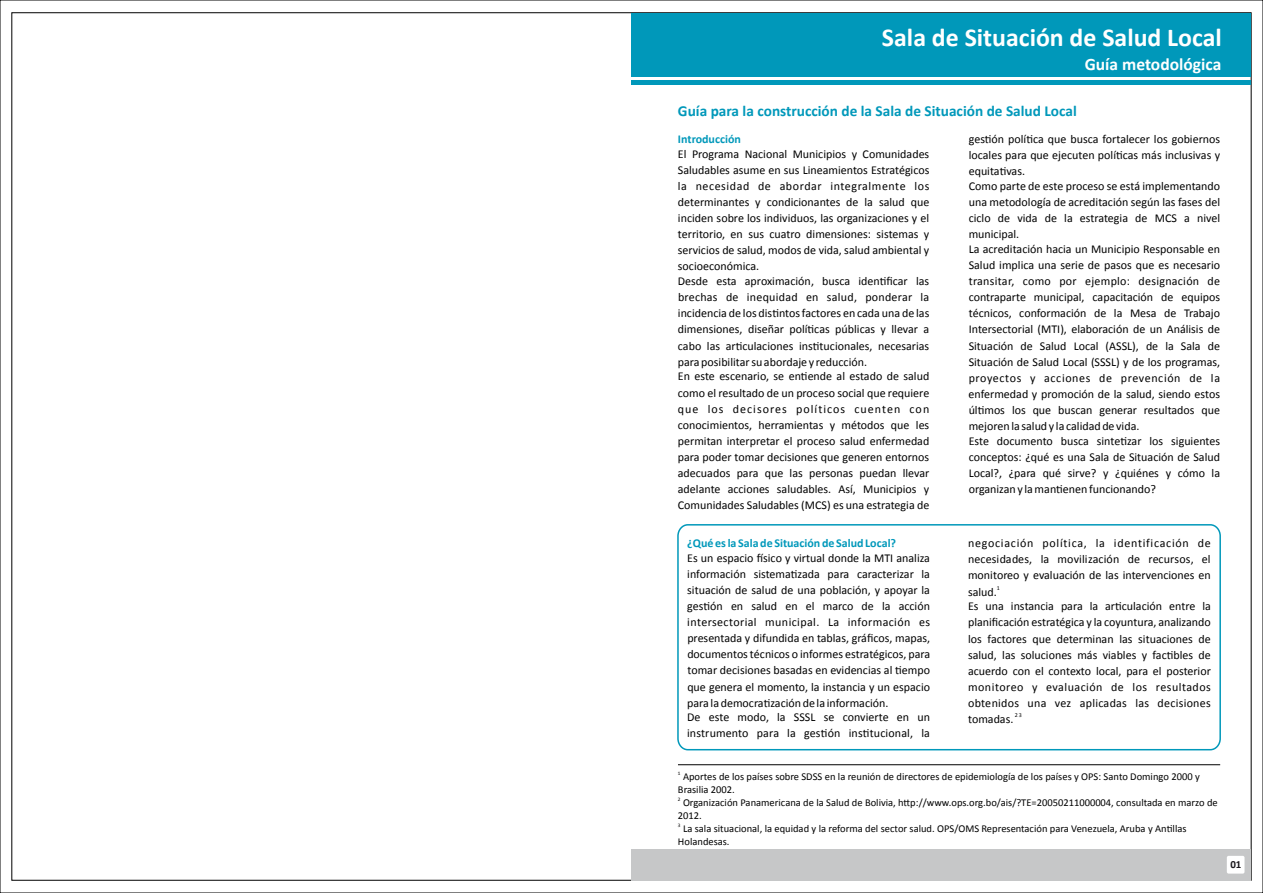
<style>
.page{position:relative;width:1263px;height:893px;background:#fff}
.page>*{position:absolute;margin:0;border:0;box-sizing:border-box;transform-origin:0 0}
.t1{font:700 25.8px "Calibri";color:#fff}
.t2{font:700 17.4px "Calibri";color:#fff}
.t3{font:700 15.3px "Calibri";color:#0098ba}
.t4{font:12px "Calibri";color:#000}
.t5{font:12px "Calibri";letter-spacing:.025em;color:#000}
.t6{font:700 12px "Calibri";color:#0098ba}
.t7{font:12px "Calibri";letter-spacing:.035em;color:#000}
.t8{font:12px "Calibri";letter-spacing:.06em;color:#000}
.t9{font:12px "Calibri";letter-spacing:.045em;color:#000}
.t10{font:12px "Calibri";letter-spacing:.02em;color:#000}
.t11{font:12px "Calibri";letter-spacing:.04em;color:#000}
.t12{font:12px "Calibri";letter-spacing:.05em;color:#000}
.t13{font:12px "Calibri";letter-spacing:.085em;color:#000}
.t14{font:700 10.95px "Calibri";color:#1a171b}
.t15{font:10.5px/12.8px "Calibri";color:#000}
.t16{font:6px "Calibri";color:#000}
.t17{font:5.25px "Calibri";color:#000}
</style>
<div class="page">
<div style="left:631px;top:13px;width:620px;height:63px;background:#0098ba"></div>
<svg style="left:677px;top:524px;width:544px;height:227px"></svg>
<div style="left:631px;top:849px;width:620px;height:31px;background:#c6c7c8"></div>
<div style="left:1227px;top:856px;width:17px;height:18px;background:#fff;border-radius:2px"></div>
<div style="left:631px;top:80px;width:620px;height:5px;background:#0098ba"></div>
<hr style="left:678px;top:764px;width:542px;height:1px;background:#000">
<p class="t1" style="left:882px;top:21px;width:341px">Sala de Situación de Salud Local</p>
<p class="t2" style="left:1085px;top:53px;width:138px">Guía metodológica</p>
<p class="t3" style="left:678px;top:101px;width:400px">Guía para la construcción de la Sala de Situación de Salud Local</p>
<p class="t6" style="left:678px;top:131px;width:65px">Introducción</p>
<p class="t4" style="left:969px;top:131px;width:253px">gestión política que busca fortalecer los gobiernos</p>
<p class="t4" style="left:678px;top:146px;width:253px">El Programa Nacional Municipios y Comunidades</p>
<p class="t4" style="left:969px;top:148px;width:253px">locales para que ejecuten políticas más inclusivas y</p>
<p class="t4" style="left:678px;top:162px;width:253px">Saludables asume en sus Lineamientos Estratégicos</p>
<p class="t4" style="left:969px;top:164px;width:58px">equitativas.</p>
<p class="t9" style="left:678px;top:178px;width:253px">la necesidad de abordar integralmente los</p>
<p class="t4" style="left:969px;top:178px;width:253px">Como parte de este proceso se está implementando</p>
<p class="t4" style="left:678px;top:194px;width:253px">determinantes y condicionantes de la salud que</p>
<p class="t4" style="left:969px;top:194px;width:253px">una metodología de acreditación según las fases del</p>
<p class="t4" style="left:678px;top:211px;width:253px">inciden sobre los individuos, las organizaciones y el</p>
<p class="t4" style="left:969px;top:211px;width:253px">ciclo de vida de la estrategia de MCS a nivel</p>
<p class="t4" style="left:678px;top:227px;width:253px">territorio, en sus cuatro dimensiones: sistemas y</p>
<p class="t4" style="left:969px;top:227px;width:52px">municipal.</p>
<p class="t4" style="left:678px;top:243px;width:253px">servicios de salud, modos de vida, salud ambiental y</p>
<p class="t4" style="left:969px;top:241px;width:253px">La acreditación hacia un Municipio Responsable en</p>
<p class="t4" style="left:678px;top:259px;width:83px">socioeconómica.</p>
<p class="t4" style="left:969px;top:257px;width:253px">Salud implica una serie de pasos que es necesario</p>
<p class="t4" style="left:678px;top:274px;width:253px">Desde esta aproximación, busca identificar las</p>
<p class="t5" style="left:969px;top:274px;width:253px">transitar, como por ejemplo: designación de</p>
<p class="t10" style="left:678px;top:290px;width:253px">brechas de inequidad en salud, ponderar la</p>
<p class="t4" style="left:969px;top:290px;width:253px">contraparte municipal, capacitación de equipos</p>
<p class="t4" style="left:678px;top:306px;width:253px">incidencia de los distintosfactores en cada una de las</p>
<p class="t4" style="left:969px;top:306px;width:253px">técnicos, conformación de la Mesa de Trabajo</p>
<p class="t4" style="left:678px;top:322px;width:253px">dimensiones, diseñar políticas públicas y llevar a</p>
<p class="t4" style="left:969px;top:322px;width:253px">Intersectorial (MTI), elaboración de un Análisis de</p>
<p class="t4" style="left:678px;top:338px;width:253px">cabo las articulaciones institucionales, necesarias</p>
<p class="t4" style="left:969px;top:338px;width:253px">Situación de Salud Local (ASSL), de la Sala de</p>
<p class="t4" style="left:678px;top:354px;width:191px">para posibilitarsu abordaje y reducción.</p>
<p class="t4" style="left:969px;top:354px;width:253px">Situación de Salud Local (SSSL) y de los programas,</p>
<p class="t4" style="left:678px;top:369px;width:253px">En este escenario, se entiende al estado de salud</p>
<p class="t12" style="left:969px;top:370px;width:253px">proyectos y acciones de prevención de la</p>
<p class="t4" style="left:678px;top:385px;width:253px">como el resultado de un proceso social que requiere</p>
<p class="t4" style="left:969px;top:386px;width:253px">enfermedad y promoción de la salud, siendo estos</p>
<p class="t13" style="left:678px;top:401px;width:253px">que los decisores políticos cuenten con</p>
<p class="t4" style="left:969px;top:402px;width:253px">últimos los que buscan generar resultados que</p>
<p class="t4" style="left:678px;top:417px;width:253px">conocimientos, herramientas y métodos que les</p>
<p class="t4" style="left:969px;top:419px;width:172px">mejoren la salud y la calidadde vida.</p>
<p class="t4" style="left:678px;top:433px;width:253px">permitan interpretar el proceso salud enfermedad</p>
<p class="t4" style="left:969px;top:433px;width:253px">Este documento busca sintetizar los siguientes</p>
<p class="t4" style="left:678px;top:449px;width:253px">para poder tomar decisiones que generen entornos</p>
<p class="t4" style="left:969px;top:449px;width:253px">conceptos: ¿qué es una Sala de Situación de Salud</p>
<p class="t4" style="left:678px;top:465px;width:253px">adecuados para que las personas puedan llevar</p>
<p class="t4" style="left:969px;top:465px;width:253px">Local?, ¿para qué sirve? y ¿quiénes y cómo la</p>
<p class="t4" style="left:678px;top:482px;width:253px">adelante acciones saludables. Así, Municipios y</p>
<p class="t4" style="left:969px;top:482px;width:189px">organizan y lamantienen funcionando?</p>
<p class="t4" style="left:678px;top:498px;width:253px">Comunidades Saludables (MCS) es una estrategia de</p>
<p class="t6" style="left:687px;top:535px;width:210px">¿Qué esla Salade Situaciónde SaludLocal?</p>
<p class="t8" style="left:968px;top:535px;width:244px">negociación política, la identificación de</p>
<p class="t4" style="left:687px;top:550px;width:244px">Es un espacio físico y virtual donde la MTI analiza</p>
<p class="t4" style="left:968px;top:552px;width:244px">necesidades, la movilización de recursos, el</p>
<p class="t4" style="left:687px;top:566px;width:244px">información sistematizada para caracterizar la</p>
<p class="t4" style="left:968px;top:568px;width:244px">monitoreo y evaluación de las intervenciones en</p>
<p class="t16" style="left:997px;top:584px;width:5px">1</p>
<p class="t4" style="left:687px;top:582px;width:244px">situación de salud de una población, y apoyar la</p>
<p class="t4" style="left:968px;top:584px;width:30px">salud.</p>
<p class="t4" style="left:687px;top:598px;width:244px">gestión en salud en el marco de la acción</p>
<p class="t4" style="left:968px;top:599px;width:244px">Es una instancia para la articulación entre la</p>
<p class="t7" style="left:687px;top:615px;width:244px">intersectorial municipal. La información es</p>
<p class="t4" style="left:968px;top:615px;width:244px">planificación estratégica y la coyuntura, analizando</p>
<p class="t4" style="left:687px;top:631px;width:244px">presentada y difundida en tablas, gráficos, mapas,</p>
<p class="t4" style="left:968px;top:631px;width:244px">los factores que determinan las situaciones de</p>
<p class="t4" style="left:687px;top:647px;width:244px">documentos técnicos o informes estratégicos, para</p>
<p class="t4" style="left:968px;top:647px;width:244px">salud, las soluciones más viables y factibles de</p>
<p class="t4" style="left:687px;top:663px;width:244px">tomar decisiones basadas en evidencias al tiempo</p>
<p class="t4" style="left:968px;top:663px;width:244px">acuerdo con el contexto local, para el posterior</p>
<p class="t4" style="left:687px;top:679px;width:244px">que genera el momento, la instancia y un espacio</p>
<p class="t11" style="left:968px;top:679px;width:244px">monitoreo y evaluación de los resultados</p>
<p class="t4" style="left:687px;top:695px;width:203px">para la democratización de la información.</p>
<p class="t5" style="left:968px;top:695px;width:244px">obtenidos una vez aplicadas las decisiones</p>
<p class="t16" style="left:1015px;top:712px;width:8px">23</p>
<p class="t4" style="left:687px;top:710px;width:244px">De este modo, la SSSL se convierte en un</p>
<p class="t4" style="left:968px;top:712px;width:47px">tomadas.</p>
<p class="t4" style="left:687px;top:726px;width:244px">instrumento para la gestión institucional, la</p>
<p class="t17" style="left:678px;top:770px;width:4px">1</p>
<p class="t15" style="left:678px;top:770px;width:523px;text-indent:5px">Aportes de los países sobre SDSS en la reunión de directores de epidemiología de los países y OPS: Santo Domingo 2000 y<br>Brasilia 2002.</p>
<p class="t17" style="left:678px;top:796px;width:4px">2</p>
<p class="t15" style="left:678px;top:796px;width:541px;text-indent:5px">Organización Panamericana de la Salud de Bolivia, http://www.ops.org.bo/ais/?TE=20050211000004, consultada en marzo de<br>2012.</p>
<p class="t17" style="left:678px;top:821px;width:4px">3</p>
<p class="t15" style="left:678px;top:822px;width:510px;text-indent:5px">La sala situacional, la equidad y la reforma del sector salud. OPS/OMS Representación para Venezuela, Aruba y Antillas<br>Holandesas.</p>
<p class="t14" style="left:1230px;top:857px;width:13px">01</p>
</div>
